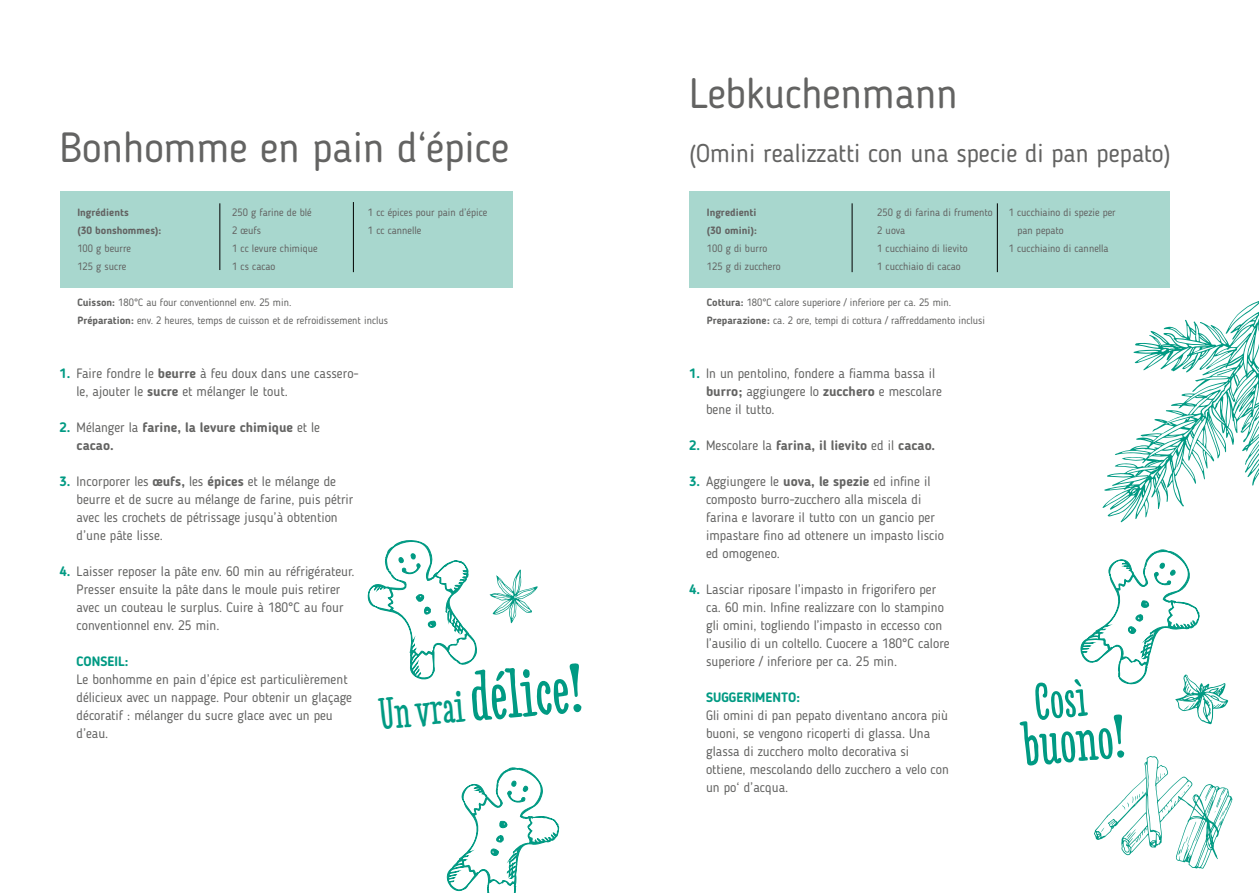
<style>
.page{position:relative;width:1259px;height:893px;background:#fff}
.page>*{position:absolute;margin:0;border:0;box-sizing:border-box;transform-origin:0 0}
.t1{font:700 66px "Love Potion No 10";color:#009a83}
.t2{font:700 58.5px "Love Potion No 10";color:#009a83}
.t3{font:700 51px "Love Potion No 10";color:#009a83}
.t4{font:42px "Blogger Sans";color:#636362}
.t5{font:25.5px "Blogger Sans";color:#636362}
.t6{font:13.5px/18px "Blogger Sans";color:#636362}
.t7{font:700 13.5px/18px "Blogger Sans";color:#636362}
.t8{font:700 13.5px "Blogger Sans";color:#009a83}
.t9{font:10.5px/18px "Blogger Sans";color:#636362}
.t10{font:700 10.5px/18px "Blogger Sans";color:#636362}
.s1{font-weight:700}
.s2{font-weight:700;color:#009a83}
.s3{color:#009a83}
.s4{font-weight:400}
.s5{font-size:43.5px}
</style>
<div class="page">
<div style="left:689px;top:191px;width:480px;height:97px;background:#a8d7ce"></div>
<hr style="left:997px;top:203px;width:1px;height:69px;background:#000">
<hr style="left:851px;top:203px;width:1px;height:69px;background:#000">
<div style="left:60px;top:191px;width:452px;height:97px;background:#a8d7ce"></div>
<hr style="left:219px;top:203px;width:1px;height:67px;background:#000">
<hr style="left:353px;top:202px;width:1px;height:70px;background:#000">
<svg style="left:446px;top:767px;width:113px;height:126px"></svg>
<svg style="left:367px;top:540px;width:110px;height:140px"></svg>
<svg style="left:1094px;top:756px;width:138px;height:113px"></svg>
<svg style="left:490px;top:570px;width:48px;height:53px"></svg>
<svg style="left:1080px;top:549px;width:148px;height:175px"></svg>
<svg style="left:1102px;top:277px;width:157px;height:245px"></svg>
<h3 class="t4" style="left:60px;top:122px;width:451px">Bonhomme en pain d‘épice</h3>
<p class="t10" style="left:77px;top:203px;width:85px">Ingrédients<br>(30 bonshommes):</p>
<p class="t9" style="left:77px;top:239px;width:55px">100 g beurre<br>125 g sucre</p>
<p class="t9" style="left:232px;top:203px;width:87px">250 g farine de blé<br>2 œufs<br>1 cc levure chimique<br>1 cs cacao</p>
<p class="t9" style="left:368px;top:203px;width:121px">1 cc épices pour pain d’épice<br>1 cc cannelle</p>
<p class="t9" style="left:77px;top:293px;width:312px"><span class="s1">Cuisson:</span> 180°C au four conventionnel env. 25 min.<br><span class="s1">Préparation:</span> env. 2 heures, temps de cuisson et de refroidissement inclus</p>
<p class="t6" style="left:77px;top:364px;width:284px;text-indent:-17px"><span class="s2">1.</span> Faire fondre le <span class="s1">beurre</span> à feu doux dans une cassero&shy;le, ajouter le <span class="s1">sucre</span> et mélanger le tout.</p>
<p class="t7" style="left:77px;top:418px;width:245px;text-indent:-17px"><span class="s3">2.</span> <span class="s4">Mélanger la</span> farine, la levure chimique <span class="s4">et le </span>cacao.</p>
<p class="t6" style="left:77px;top:472px;width:278px;text-indent:-17px"><span class="s2">3.</span> Incorporer les <span class="s1">œufs,</span> les <span class="s1">épices</span> et le mélange de beurre et de sucre au mélange de farine, puis pétrir avec les crochets de pétrissage jusqu’à obtention d’une pâte lisse.</p>
<p class="t6" style="left:77px;top:562px;width:280px;text-indent:-17px"><span class="s2">4.</span> Laisser reposer la pâte env. 60 min au réfrigérateur.<br>Presser ensuite la pâte dans le moule puis retirer avec un couteau le surplus. Cuire à 180°C au four conventionnel env. 25 min.</p>
<p class="t8" style="left:77px;top:653px;width:53px">CONSEIL:</p>
<p class="t6" style="left:77px;top:670px;width:277px">Le bonhomme en pain d’épice est particulièrement délicieux avec un nappage. Pour obtenir un glaçage décoratif : mélanger du sucre glace avec un peu d’eau.</p>
<h1 class="t1" style="left:375px;top:668px;width:207px;rotate:-5deg"><span class="s5">Un vrai</span> délice!</h1>
<h3 class="t4" style="left:689px;top:68px;width:270px">Lebkuchenmann</h3>
<h3 class="t5" style="left:689px;top:138px;width:483px">(Omini realizzatti con una specie di pan pepato)</h3>
<p class="t10" style="left:707px;top:203px;width:51px">Ingredienti (30 omini):</p>
<p class="t9" style="left:707px;top:239px;width:75px">100 g di burro<br>125 g di zucchero</p>
<p class="t9" style="left:877px;top:203px;width:117px">250 g di farina di frumento<br>2 uova<br>1 cucchiaino di lievito<br>1 cucchiaio di cacao</p>
<p class="t9" style="left:1008px;top:203px;width:109px">1 cucchiaino di spezie per</p>
<p class="t9" style="left:1017px;top:221px;width:48px">pan pepato</p>
<p class="t9" style="left:1008px;top:239px;width:101px">1 cucchiaino di cannella</p>
<p class="t9" style="left:707px;top:293px;width:280px"><span class="s1">Cottura:</span> 180°C calore superiore / inferiore per ca. 25 min.<br><span class="s1">Preparazione:</span> ca. 2 ore, tempi di cottura / raffreddamento inclusi</p>
<p class="t6" style="left:706px;top:364px;width:238px;text-indent:-17px"><span class="s2">1.</span> In un pentolino, fondere a fiamma bassa il <span class="s1">burro;</span> aggiungere lo <span class="s1">zucchero</span> e mescolare bene il tutto.</p>
<p class="t7" style="left:689px;top:436px;width:248px"><span class="s3">2.</span> <span class="s4">Mescolare la</span> farina, il lievito <span class="s4">ed il</span> cacao.</p>
<p class="t6" style="left:706px;top:472px;width:239px;text-indent:-17px"><span class="s2">3.</span> Aggiungere le <span class="s1">uova, le spezie</span> ed infine il composto burro-zucchero alla miscela di farina e lavorare il tutto con un gancio per impastare fino ad ottenere un impasto liscio ed omogeneo.</p>
<p class="t6" style="left:706px;top:580px;width:245px;text-indent:-17px"><span class="s2">4.</span> Lasciar riposare l’impasto in frigorifero per ca. 60 min. Infine realizzare con lo stampino gli omini, togliendo l’impasto in eccesso con l’ausilio di un coltello. Cuocere a 180°C calore superiore / inferiore per ca. 25 min.</p>
<p class="t8" style="left:706px;top:689px;width:95px">SUGGERIMENTO:</p>
<p class="t6" style="left:706px;top:706px;width:244px">Gli omini di pan pepato diventano ancora più buoni, se vengono ricoperti di glassa. Una glassa di zucchero molto decorativa si ottiene, mescolando dello zucchero a velo con un po‘ d’acqua.</p>
<h3 class="t3" style="left:1031px;top:672px;width:54px;rotate:-5deg">Così</h3>
<h2 class="t2" style="left:1020px;top:711px;width:104px;rotate:-5deg">buono!</h2>
</div>
